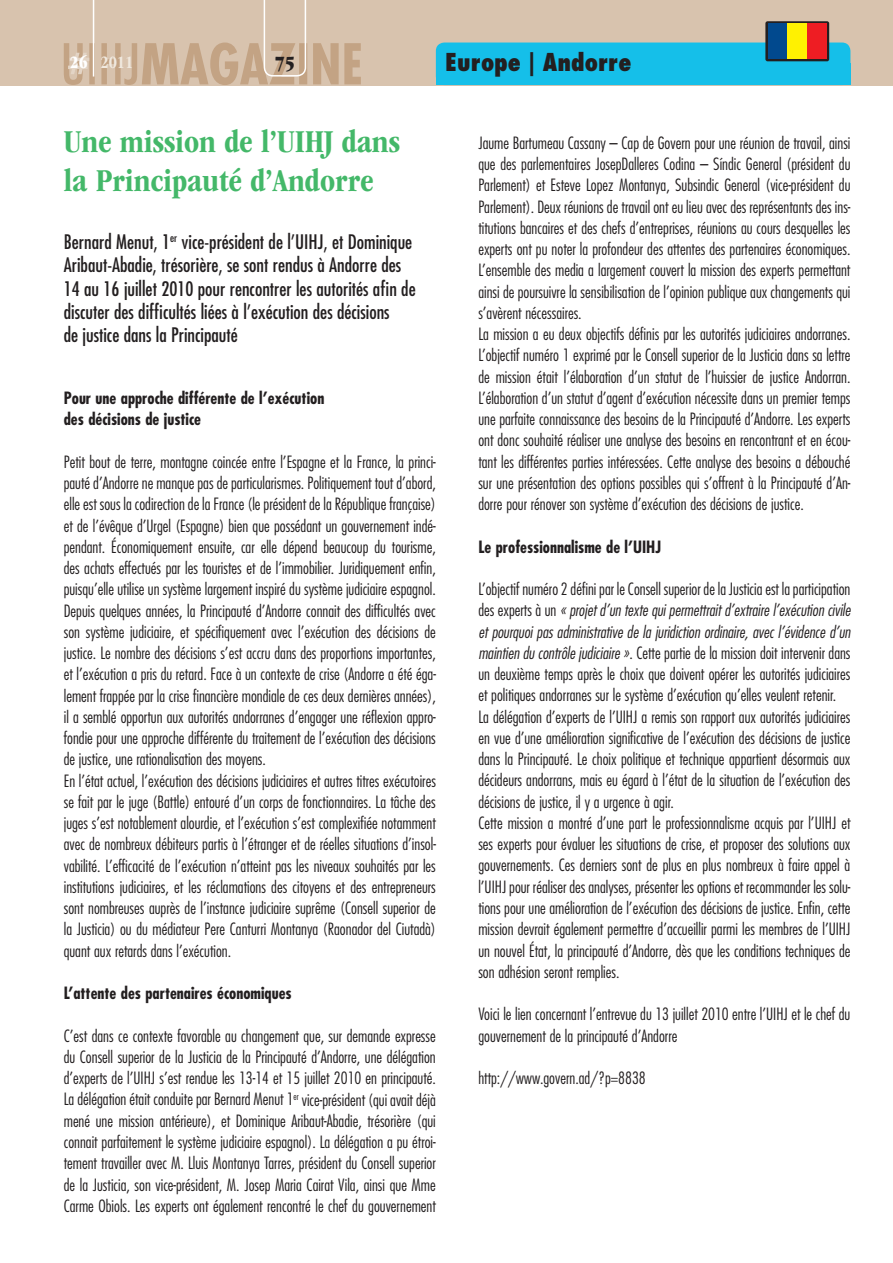
<style>
.page{position:relative;width:893px;height:1263px;background:#fff}
.page>*{position:absolute;margin:0;border:0;box-sizing:border-box;transform-origin:0 0}
.t1{font:700 condensed 33px/39.6px "ITC Garamond Std";color:#44b869}
.t2{font:800 condensed 24px "Futura Std";color:#231f20}
.t3{font:21px "ITC Garamond Std Ult Cond";color:#231f20}
.t4{font:condensed 19.5px/23.4px "Futura Std";color:#231f20}
.t5{font:700 condensed 18px "ITC Garamond Std";color:#f0e9df}
.t6{font:300 condensed 16.5px/21.3px "Futura Std";color:#231f20}
.t7{font:700 condensed 16.5px/21.3px "Futura Std";color:#231f20}
.s1{font-family:"ITC Garamond Std Ult Cond";font-weight:400;font-stretch:normal;color:#fff}
.s2{font-style:italic}
</style>
<div class="page">
<div style="left:0;top:0;width:893px;height:85px;background:#d8c3ae"></div>
<svg style="left:64px;top:0;width:297px;height:85px"></svg>
<div style="left:436px;top:43px;width:414px;height:42px;background:#15bfe9;border-radius:9px"></div>
<div style="left:765px;top:21px;width:64px;height:40px;background:#231f20;border-radius:2px"></div>
<div style="left:768px;top:23px;width:19px;height:36px;background:#01498e"></div>
<div style="left:787px;top:23px;width:20px;height:36px;background:#fff101"></div>
<div style="left:807px;top:23px;width:20px;height:36px;background:#ee1d23"></div>
<p class="t5" style="left:70px;top:52px;width:65px"><span class="s1">26</span> 2011</p>
<p class="t3" style="left:274px;top:51px;width:22px">75</p>
<h2 class="t2" style="left:445px;top:47px;width:188px">Europe | Andorre</h2>
<h1 class="t1" style="left:64px;top:122px;width:338px">Une mission de l’UIHJ dans la Principauté d’Andorre</h1>
<p class="t4" style="left:64px;top:230px;width:353px">Bernard Menut, 1<sup>er</sup> vice-président de l’UIHJ, et Dominique Aribaut-Abadie, trésorière, se sont rendus à Andorre des 14 au 16 juillet 2010 pour rencontrer les autorités afin de discuter des difficultés liées à l’exécution des décisions<br>de justice dans la Principauté</p>
<p class="t7" style="left:64px;top:387px;width:262px">Pour une approche différente de l’exécution des décisions de justice</p>
<p class="t6" style="left:64px;top:451px;width:374px">Petit bout de terre, montagne coincée entre l’Espagne et la France, la princi&shy;pauté d’Andorre ne manque pas de particularismes. Politiquement tout d’abord, elle est sous la codirection de la France (le président de la République française) et de l’évêque d’Urgel (Espagne) bien que possédant un gouvernement indé&shy;pendant. Économiquement ensuite, car elle dépend beaucoup du tourisme, des achats effectués par les touristes et de l’immobilier. Juridiquement enfin, puisqu’elle utilise un système largement inspiré du système judiciaire espagnol.<br>Depuis quelques années, la Principauté d’Andorre connait des difficultés avec son système judiciaire, et spécifiquement avec l’exécution des décisions de justice. Le nombre des décisions s’est accru dans des proportions importantes, et l’exécution a pris du retard. Face à un contexte de crise (Andorre a été éga&shy;lement frappée par la crise financière mondiale de ces deux dernières années), il a semblé opportun aux autorités andorranes d’engager une réflexion appro&shy;fondie pour une approche différente du traitement de l’exécution des décisions de justice, une rationalisation des moyens.<br>En l’état actuel, l’exécution des décisions judiciaires et autres titres exécutoires se fait par le juge (Battle) entouré d’un corps de fonctionnaires. La tâche des juges s’est notablement alourdie, et l’exécution s’est complexifiée notamment avec de nombreux débiteurs partis à l’étranger et de réelles situations d’insol&shy;vabilité. L’efficacité de l’exécution n’atteint pas les niveaux souhaités par les institutions judiciaires, et les réclamations des citoyens et des entrepreneurs sont nombreuses auprès de l’instance judiciaire suprême (Consell superior de la Justicia) ou du médiateur Pere Canturri Montanya (Raonador del Ciutadà) quant aux retards dans l’exécution.</p>
<p class="t7" style="left:64px;top:982px;width:229px">L’attente des partenaires économiques</p>
<p class="t6" style="left:64px;top:1025px;width:374px;text-align:justify">C’est dans ce contexte favorable au changement que, sur demande expresse du Consell superior de la Justicia de la Principauté d’Andorre, une délégation d’experts de l’UIHJ s’est rendue les 13-14 et 15 juillet 2010 en principauté.<br>La délégation était conduite par Bernard Menut 1<sup>er</sup> vice-président (qui avait déjà mené une mission antérieure), et Dominique Aribaut-Abadie, trésorière (qui connait parfaitement le système judiciaire espagnol). La délégation a pu étroi&shy;tement travailler avec M. Lluis Montanya Tarres, président du Consell superior de la Justicia, son vice-président, M. Josep Maria Cairat Vila, ainsi que Mme Carme Obiols. Les experts ont également rencontré le chef du gouvernement</p>
<p class="t6" style="left:478px;top:132px;width:374px">Jaume Bartumeau Cassany – Cap de Govern pour une réunion de travail, ainsi que des parlementaires JosepDalleres Codina – Síndic General (président du Parlement) et Esteve Lopez Montanya, Subsindic General (vice-président du Parlement). Deux réunions de travail ont eu lieu avec des représentants des ins&shy;titutions bancaires et des chefs d’entreprises, réunions au cours desquelles les experts ont pu noter la profondeur des attentes des partenaires économiques.<br>L’ensemble des media a largement couvert la mission des experts permettant ainsi de poursuivre la sensibilisation de l’opinion publique aux changements qui s’avèrent nécessaires.<br>La mission a eu deux objectifs définis par les autorités judiciaires andorranes.<br>L’objectif numéro 1 exprimé par le Consell superior de la Justicia dans sa lettre de mission était l’élaboration d’un statut de l’huissier de justice Andorran.<br>L’élaboration d’un statut d’agent d’exécution nécessite dans un premier temps une parfaite connaissance des besoins de la Principauté d’Andorre. Les experts ont donc souhaité réaliser une analyse des besoins en rencontrant et en écou&shy;tant les différentes parties intéressées. Cette analyse des besoins a débouché sur une présentation des options possibles qui s’offrent à la Principauté d’An&shy;dorre pour rénover son système d’exécution des décisions de justice.</p>
<p class="t7" style="left:478px;top:536px;width:184px">Le professionnalisme de l’UIHJ</p>
<p class="t6" style="left:478px;top:578px;width:374px">L’objectif numéro 2 défini par le Consell superior de la Justicia est la participation des experts à un <span class="s2">« projet d’un texte qui permettrait d’extraire l’exécution civile et pourquoi pas administrative de la juridiction ordinaire, avec l’évidence d’un maintien du contrôle judiciaire »</span>. Cette partie de la mission doit intervenir dans un deuxième temps après le choix que doivent opérer les autorités judiciaires et politiques andorranes sur le système d’exécution qu’elles veulent retenir.<br>La délégation d’experts de l’UIHJ a remis son rapport aux autorités judiciaires en vue d’une amélioration significative de l’exécution des décisions de justice dans la Principauté. Le choix politique et technique appartient désormais aux décideurs andorrans, mais eu égard à l’état de la situation de l’exécution des décisions de justice, il y a urgence à agir.<br>Cette mission a montré d’une part le professionnalisme acquis par l’UIHJ et ses experts pour évaluer les situations de crise, et proposer des solutions aux gouvernements. Ces derniers sont de plus en plus nombreux à faire appel à l’UIHJ pour réaliser des analyses, présenter les options et recommander les solu&shy;tions pour une amélioration de l’exécution des décisions de justice. Enfin, cette mission devrait également permettre d’accueillir parmi les membres de l’UIHJ un nouvel État, la principauté d’Andorre, dès que les conditions techniques de son adhésion seront remplies.</p>
<p class="t6" style="left:478px;top:1003px;width:373px">Voici le lien concernant l’entrevue du 13 juillet 2010 entre l’UIHJ et le chef du gouvernement de la principauté d’Andorre</p>
<p class="t6" style="left:478px;top:1067px;width:169px">http://www.govern.ad/?p=8838</p>
</div>
